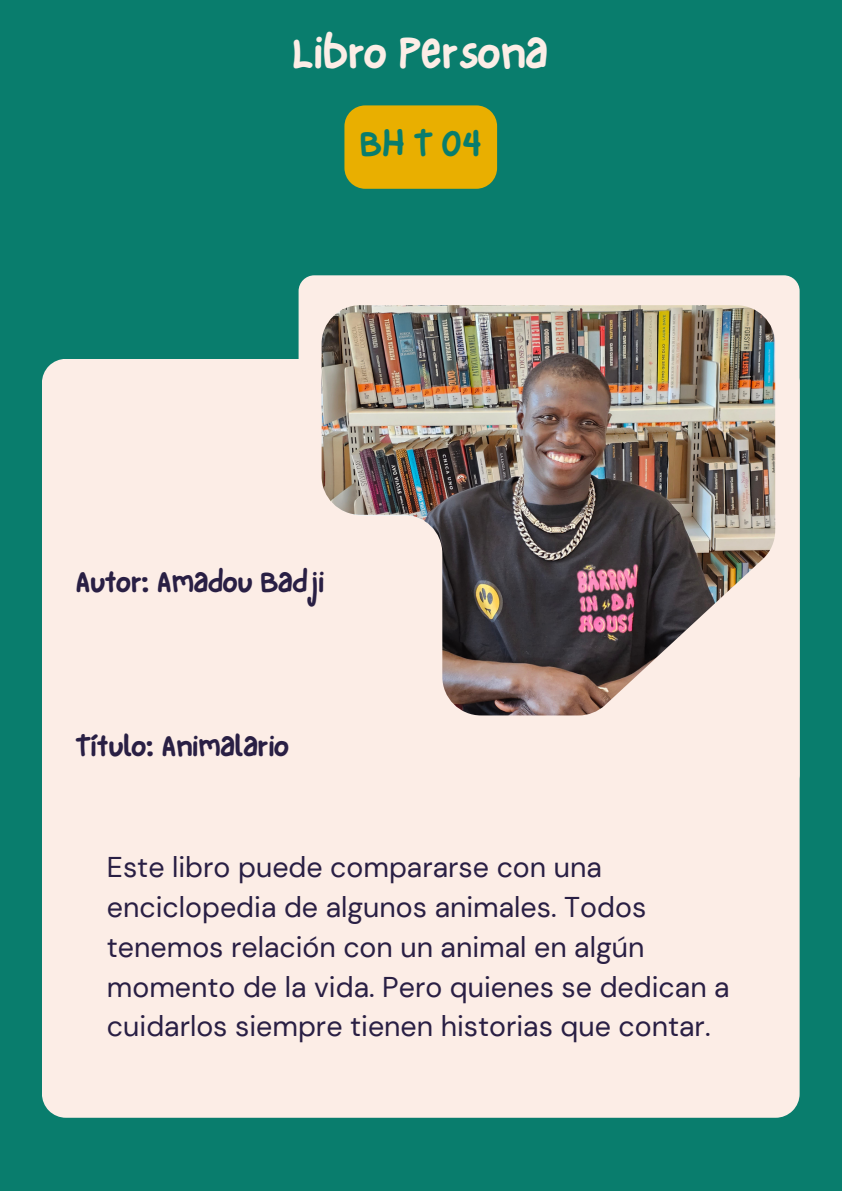
<style>
.page{position:relative;width:842px;height:1191px;background:#fff}
.page>*{position:absolute;margin:0;border:0;box-sizing:border-box;transform-origin:0 0}
.t1{font:47.2px "NF One Little Font Bold";color:#fcede6}
.t2{font:37.7px "NF One Little Font Bold";color:#097d6d}
.t3{font:30.7px "NF One Little Font Bold";color:#291f44}
.t4{font:30.6px "NF One Little Font Bold";color:#291f44}
.t5{font:28.5px/39.7px "DM Sans";color:#291f44}
</style>
<div class="page">
<div style="left:0;top:0;width:842px;height:1190px;background:#097d6d"></div>
<div style="left:42px;top:359px;width:758px;height:758px;background:#fcede6"></div>
<div style="left:299px;top:275px;width:501px;height:515px;background:#fcede6;border-radius:16px"></div>
<div style="left:344px;top:105px;width:153px;height:84px;background:#e9af00"></div>
<img style="left:322px;top:305px;width:453px;height:410px">
<p class="t1" style="left:292px;top:24px;width:257px">Libro Persona</p>
<p class="t2" style="left:360px;top:121px;width:124px">BH T 04</p>
<p class="t3" style="left:76px;top:563px;width:250px">Autor: Amadou Badji</p>
<p class="t4" style="left:76px;top:728px;width:215px">Título: Animalario</p>
<p class="t5" style="left:107px;top:847px;width:624px">Este libro puede compararse con una enciclopedia de algunos animales. Todos tenemos relación con un animal en algún momento de la vida. Pero quienes se dedican a cuidarlos siempre tienen historias que contar.</p>
</div>
